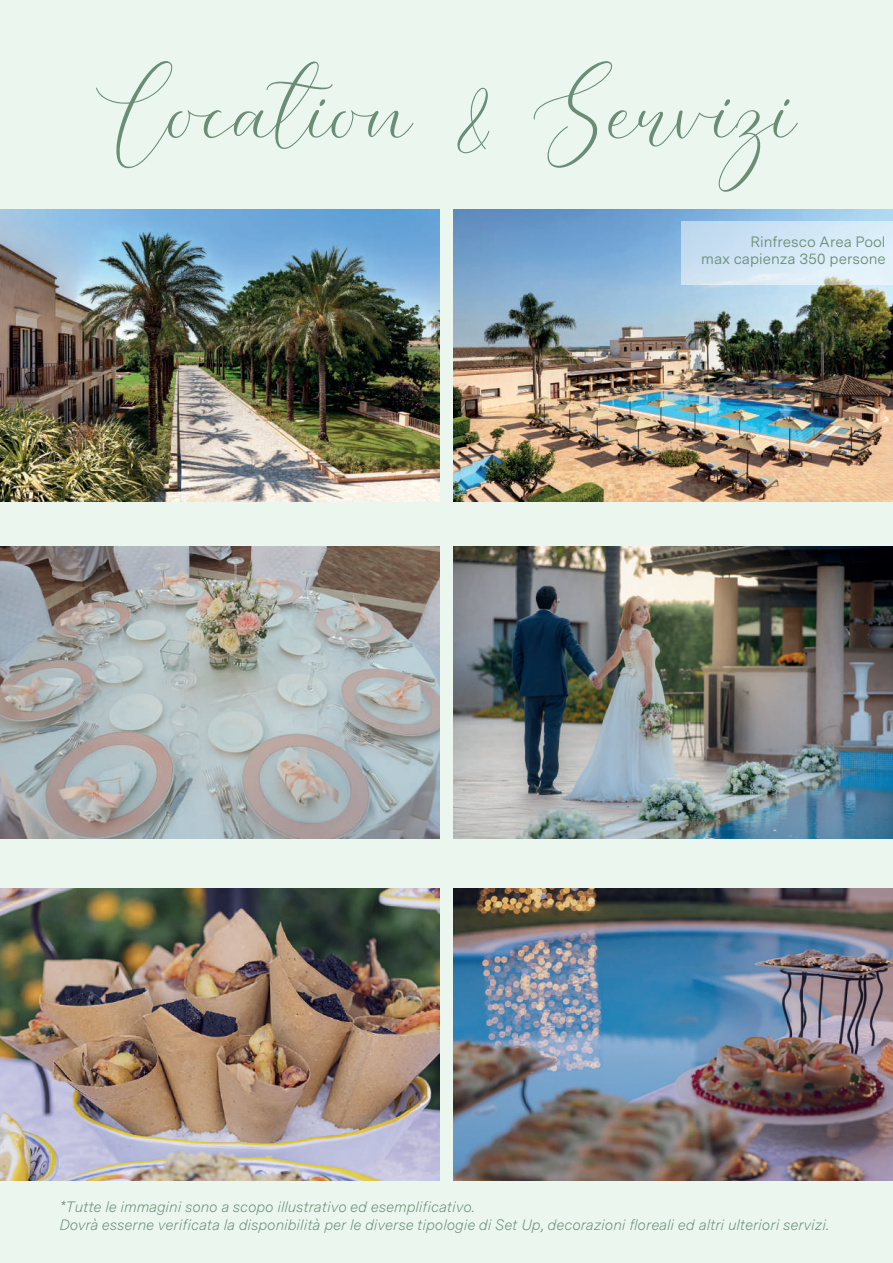
<style>
.page{position:relative;width:893px;height:1263px;background:#ebf6ee}
.page>*{position:absolute;margin:0;border:0;box-sizing:border-box;transform-origin:0 0}
.t1{font:120px "Elegant DEMO";color:#698d75}
.t2{font:italic 300 15px/18px "Messina Sans";color:#698d75}
.t3{font:15px/16.5px "Messina Sans";color:#698d75;text-align:right}
</style>
<div class="page">
<img style="left:0;top:209px;width:439px;height:292px">
<img style="left:454px;top:209px;width:439px;height:292px">
<img style="left:454px;top:547px;width:439px;height:292px">
<img style="left:454px;top:888px;width:439px;height:292px">
<img style="left:0;top:547px;width:439px;height:292px">
<img style="left:0;top:888px;width:439px;height:292px">
<svg style="left:682px;top:221px;width:211px;height:64px;fill:#d5e8f6"></svg>
<h1 class="t1" style="left:96px;top:42px;width:702px">Location &amp; Servizi</h1>
<p class="t3" style="left:701px;top:233px;width:186px">Rinfresco Area Pool<br>max capienza 350 persone</p>
<p class="t2" style="left:59px;top:1197px;width:771px">*Tutte le immagini sono a scopo illustrativo ed esemplificativo.<br>Dovrà esserne verificata la disponibilità per le diverse tipologie di Set Up, decorazioni floreali ed altri ulteriori servizi.</p>
</div>
